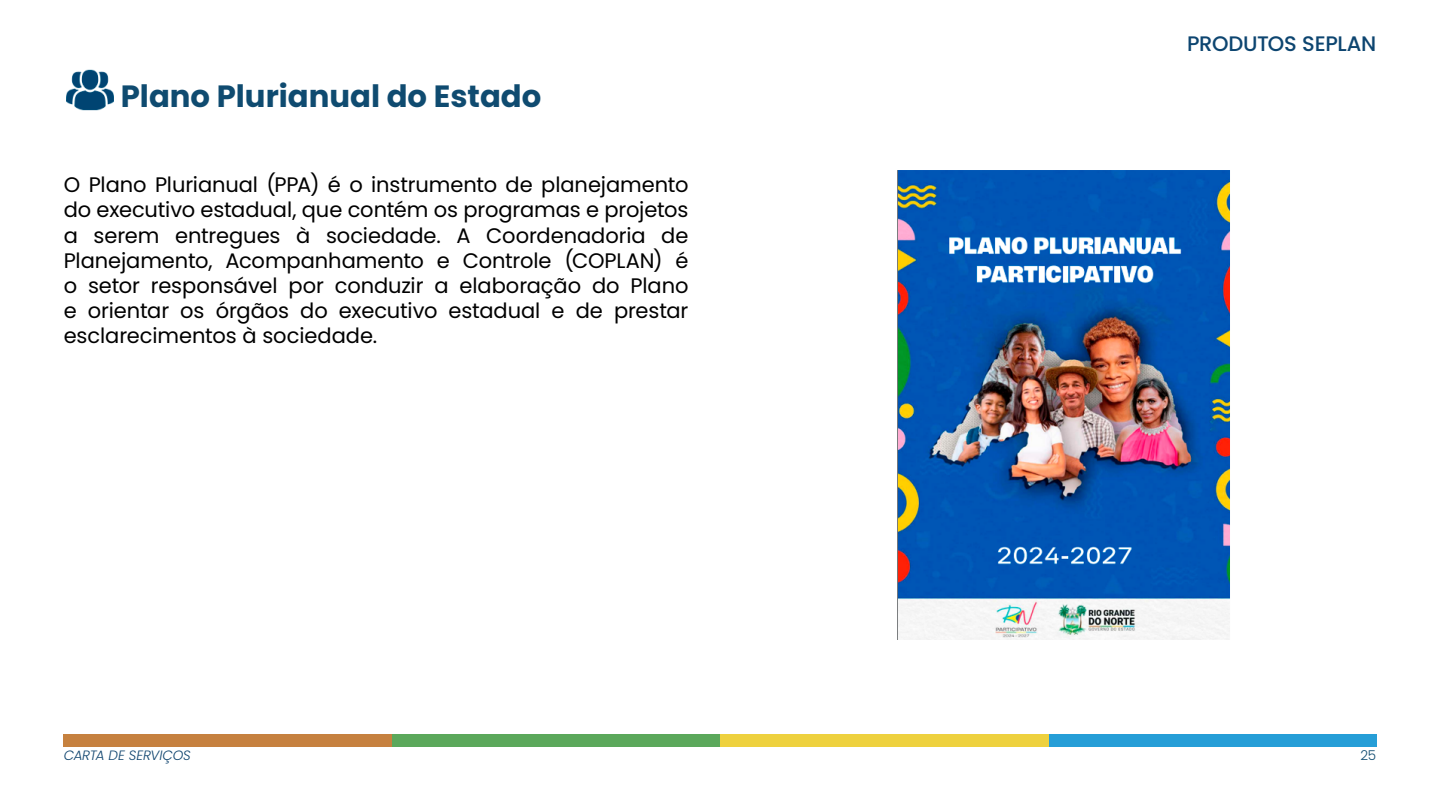
<style>
.page{position:relative;width:1440px;height:810px;background:#fff}
.page>*{position:absolute;margin:0;border:0;box-sizing:border-box;transform-origin:0 0}
.t1{font:700 30.75px "Poppins";color:#0f4b70}
.t2{font:21px/25.2px "Poppins";letter-spacing:-.005em;color:#000;text-align:justify}
.t3{font:500 21px "Poppins";letter-spacing:-.02em;color:#0d4570}
.t4{font:italic 300 13.5px "Poppins";letter-spacing:-.015em;color:#10456f}
.t5{font:300 13.5px "Poppins";color:#0f4b70}
</style>
<div class="page">
<div style="left:1048px;top:734px;width:328px;height:12px;background:#269ed7"></div>
<div style="left:720px;top:734px;width:328px;height:12px;background:#eed13e"></div>
<div style="left:392px;top:734px;width:328px;height:12px;background:#5ba85b"></div>
<div style="left:64px;top:734px;width:328px;height:12px;background:#c6813f"></div>
<img style="left:66px;top:69px;width:48px;height:42px">
<img style="left:897px;top:170px;width:333px;height:470px">
<h1 class="t1" style="left:121px;top:78px;width:422px">Plano Plurianual do Estado</h1>
<p class="t2" style="left:64px;top:172px;width:626px">O Plano Plurianual (PPA) é o instrumento de planejamento do executivo estadual, que contém os programas e projetos a serem entregues à sociedade. A Coordenadoria de Planejamento, Acompanhamento e Controle (COPLAN) é o setor responsável por conduzir a elaboração do Plano e orientar os órgãos do executivo estadual e de prestar esclarecimentos à sociedade.</p>
<p class="t3" style="left:1187px;top:31px;width:190px">PRODUTOS SEPLAN</p>
<p class="t4" style="left:64px;top:748px;width:129px">CARTA DE SERVIÇOS</p>
<p class="t5" style="left:1360px;top:748px;width:17px">25</p>
</div>
